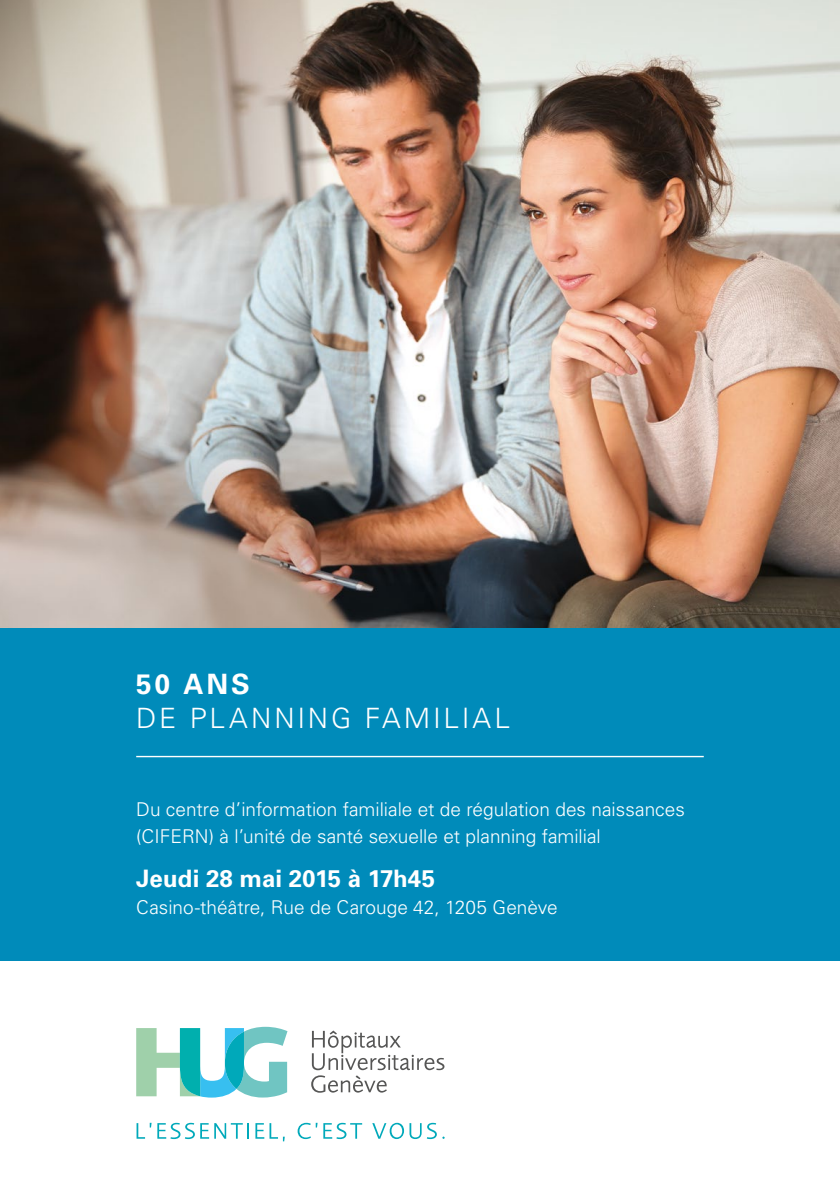
<style>
.page{position:relative;width:840px;height:1191px;background:#fff}
.page>*{position:absolute;margin:0;border:0;box-sizing:border-box;transform-origin:0 0}
.t1{font:300 28px "Univers LT Std";letter-spacing:.1em;color:#fff}
.t2{font:700 28px "Univers LT Std";color:#fff}
.t3{font:700 24px "Univers LT Std";color:#fff}
.t4{font:300 19px/27px "Univers LT Std";color:#fff}
</style>
<div class="page">
<div style="left:0;top:0;width:839px;height:960px;background:#008bba"></div>
<img style="left:0;top:0;width:839px;height:627px">
<hr style="left:136px;top:756px;width:567px;height:1px;background:#fff">
<svg style="left:136px;top:1026px;width:151px;height:71px"></svg>
<svg style="left:311px;top:1030px;width:133px;height:62px"></svg>
<svg style="left:136px;top:1122px;width:15px;height:16px"></svg>
<svg style="left:157px;top:1122px;width:92px;height:17px"></svg>
<svg style="left:255px;top:1123px;width:29px;height:18px"></svg>
<svg style="left:297px;top:1122px;width:20px;height:17px"></svg>
<svg style="left:323px;top:1122px;width:39px;height:17px"></svg>
<svg style="left:372px;top:1122px;width:64px;height:17px"></svg>
<h1 class="t2" style="left:136px;top:668px;width:115px">50 ANS</h1>
<h1 class="t1" style="left:136px;top:701px;width:375px">DE PLANNING FAMILIAL</h1>
<p class="t4" style="left:136px;top:796px;width:550px">Du centre d’information familiale et de régulation des naissances (CIFERN) à l’unité de santé sexuelle et planning familial</p>
<p class="t3" style="left:136px;top:864px;width:300px">Jeudi 28 mai 2015 à 17h45</p>
<p class="t4" style="left:136px;top:894px;width:423px">Casino-théâtre, Rue de Carouge 42, 1205 Genève</p>
</div>
